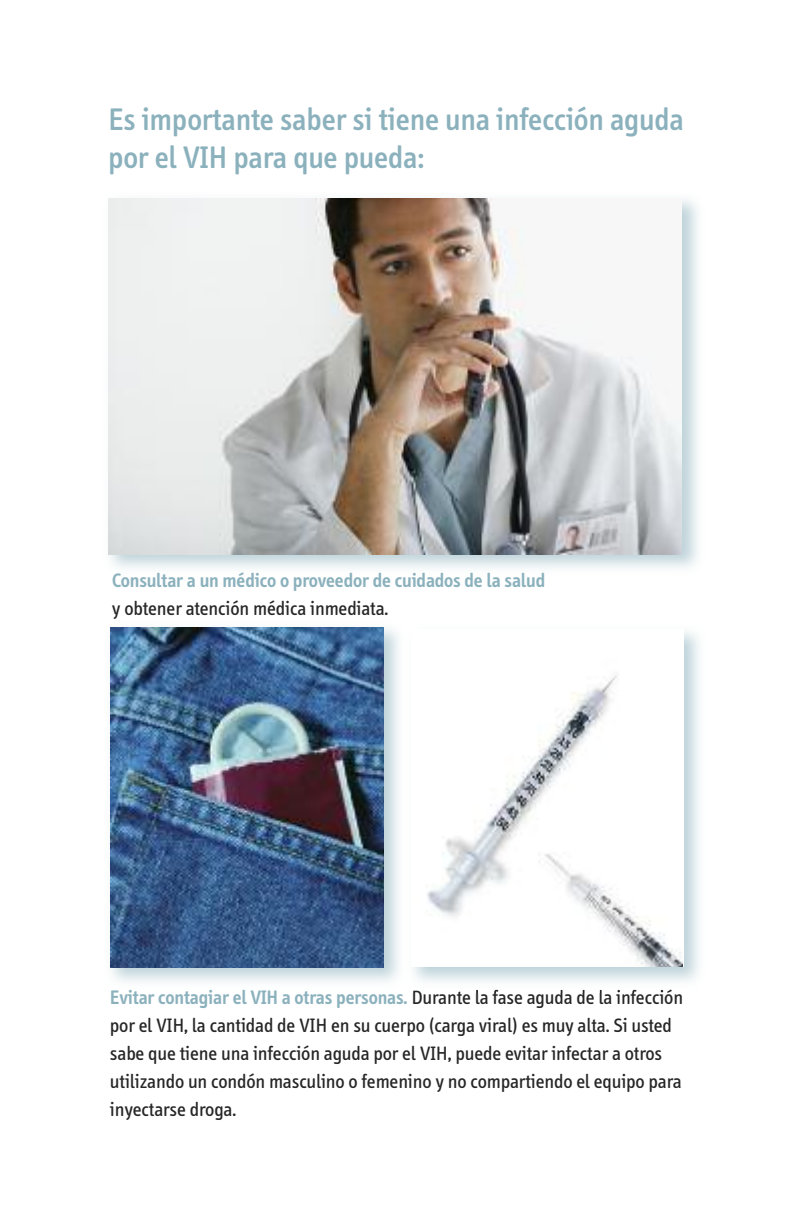
<style>
.page{position:relative;width:792px;height:1224px;background:#fff}
.page>*{position:absolute;margin:0;border:0;box-sizing:border-box;transform-origin:0 0}
.t1{font:500 32px/38px "Info";color:#8bb1bd}
.t2{font:20px/28px "Info";color:#272627}
.t3{font:600 20px "Info";color:#8bb1bd}
.s1{font-weight:600;color:#8bb1bd}
</style>
<div class="page">
<img style="left:108px;top:199px;width:590px;height:369px">
<img style="left:108px;top:198px;width:573px;height:356px">
<img style="left:110px;top:627px;width:274px;height:341px">
<img style="left:413px;top:631px;width:286px;height:362px">
<img style="left:413px;top:990px;width:85px;height:2px">
<img style="left:413px;top:631px;width:270px;height:336px">
<h1 class="t1" style="left:108px;top:103px;width:577px">Es importante saber si tiene una infección aguda por el VIH para que pueda:</h1>
<p class="t3" style="left:112px;top:573px;width:435px">Consultar a un médico o proveedor de cuidados de la salud</p>
<p class="t2" style="left:112px;top:596px;width:278px">y obtener atención médica inmediata.</p>
<p class="t2" style="left:110px;top:985px;width:575px"><span class="s1">Evitar contagiar el VIH a otras personas.</span> Durante la fase aguda de la infección por el VIH, la cantidad de VIH en su cuerpo (carga viral) es muy alta. Si usted sabe que tiene una infección aguda por el VIH, puede evitar infectar a otros utilizando un condón masculino o femenino y no compartiendo el equipo para inyectarse droga.</p>
</div>
